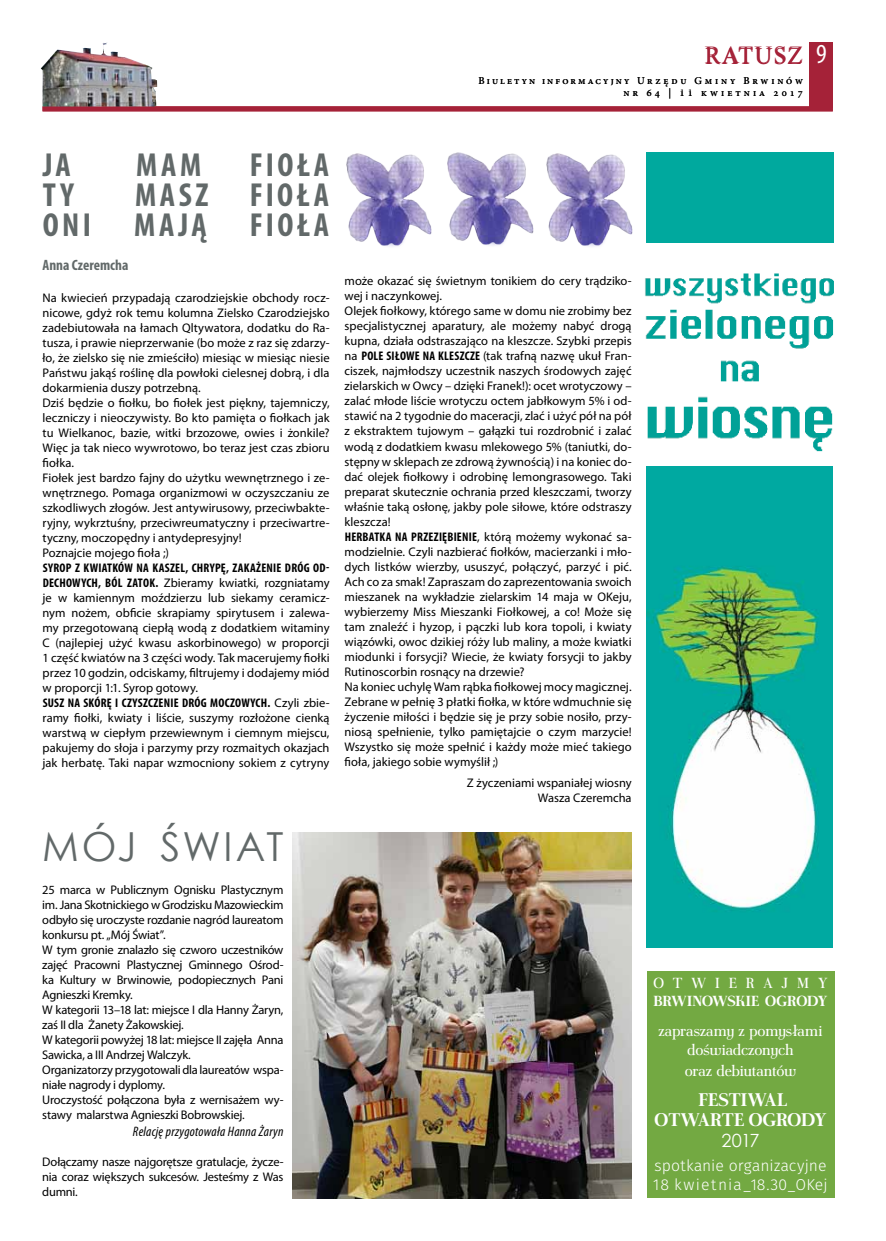
<style>
.page{position:relative;width:886px;height:1241px;background:#fff}
.page>*{position:absolute;margin:0;border:0;box-sizing:border-box;transform-origin:0 0}
.t1{font:40px "Century Gothic";letter-spacing:.06em;color:#626969}
.t2{font:700 condensed 33.38px "Myriad Pro";letter-spacing:.11em;color:#626969}
.t3{font:24.38px "Times New Roman";letter-spacing:.05em;color:#a52238}
.t4{font:24.38px "Minion Pro";color:#a52238}
.t5{font:700 18.25px/20.2px "Ant Polt";letter-spacing:.005em;color:#fff;text-align:center}
.t6{font:18.25px "Century Gothic";color:#fff}
.t7{font:15.75px/18.9px "Ant Polt";letter-spacing:-.01em;color:#fff;text-align:center}
.t8{font:15.75px/18.9px "Fira Sans OT Light";letter-spacing:.01em;color:#fff}
.t9{font:700 condensed 15px "Myriad Pro";color:#626969}
.t10{font:700 14.5px "Ant Polt";letter-spacing:-.005em;color:#fff}
.t11{font:14.5px "Ant Polt";letter-spacing:.61em;color:#fff}
.t12{font:italic condensed 13.75px "Myriad Pro";letter-spacing:.02em;color:#000}
.t13{font:12.5px/15px "Myriad Pro";color:#000}
.t14{font:12.5px/15px "Myriad Pro";letter-spacing:-.02em;color:#000}
.t15{font:10.5px/12.6px "Minion Pro";letter-spacing:.27em;color:#000;text-align:right}
.s1{font-family:"Myriad Pro";font-stretch:condensed;font-size:27.5px;color:#fff}
.s2{font-weight:700;font-stretch:condensed}
</style>
<div class="page">
<div style="left:810px;top:43px;width:23px;height:65px;background:#a52238"></div>
<div style="left:43px;top:106px;width:790px;height:5px;background:#a52238"></div>
<img style="left:41px;top:48px;width:116px;height:58px">
<img style="left:645px;top:273px;width:189px;height:179px">
<img style="left:292px;top:832px;width:339px;height:366px">
<img style="left:647px;top:467px;width:186px;height:480px">
<div style="left:647px;top:153px;width:186px;height:90px;background:#00a99e"></div>
<div style="left:646px;top:970px;width:188px;height:227px;background:#73a942"></div>
<img style="left:346px;top:153px;width:86px;height:94px">
<img style="left:447px;top:152px;width:87px;height:94px">
<img style="left:546px;top:153px;width:87px;height:94px">
<h3 class="t3" style="left:705px;top:38px;width:123px">RATUSZ <span class="s1">9</span></h3>
<p class="t15" style="left:478px;top:74px;width:326px">Biuletyn informacyjny Urzędu Gminy Brwinów nr 64 | 11 kwietnia 2017</p>
<h3 class="t4" style="left:705px;top:39px;width:18px">ratu</h3>
<h3 class="t4" style="left:774px;top:39px;width:29px">sz</h3>
<h2 class="t2" style="left:43px;top:144px;width:30px">JA</h2>
<h2 class="t2" style="left:136px;top:144px;width:67px">MAM</h2>
<h2 class="t2" style="left:250px;top:144px;width:81px">FIOŁA</h2>
<h2 class="t2" style="left:43px;top:174px;width:33px">TY</h2>
<h2 class="t2" style="left:135px;top:174px;width:196px">MASZ FIOŁA</h2>
<h2 class="t2" style="left:43px;top:204px;width:50px">ONI</h2>
<h2 class="t2" style="left:134px;top:204px;width:74px">MAJĄ</h2>
<h2 class="t2" style="left:250px;top:204px;width:81px">FIOŁA</h2>
<p class="t9" style="left:43px;top:255px;width:87px">Anna Czeremcha</p>
<p class="t13" style="left:43px;top:289px;width:289px">Na kwiecień przypadają czarodziejskie obchody rocz&shy;nicowe, gdyż rok temu kolumna Zielsko Czarodziejsko zadebiutowała na łamach Qltywatora, dodatku do Ra&shy;tusza, i prawie nieprzerwanie (bo może z raz się zdarzy&shy;ło, że zielsko się nie zmieściło) miesiąc w miesiąc niesie Państwu jakąś roślinę dla powłoki cielesnej dobrą, i dla dokarmienia duszy potrzebną.<br>Dziś będzie o fiołku, bo fiołek jest piękny, tajemniczy, leczniczy i nieoczywisty. Bo kto pamięta o fiołkach jak tu Wielkanoc, bazie, witki brzozowe, owies i żonkile?<br>Więc ja tak nieco wywrotowo, bo teraz jest czas zbioru fiołka.<br>Fiołek jest bardzo fajny do użytku wewnętrznego i ze&shy;wnętrznego. Pomaga organizmowi w oczyszczaniu ze szkodliwych złogów. Jest antywirusowy, przeciwbakte&shy;ryjny, wykrztuśny, przeciwreumatyczny i przeciwartre&shy;tyczny, moczopędny i antydepresyjny!<br>Poznajcie mojego fioła ;)</p>
<p class="t13" style="left:43px;top:559px;width:289px"><span class="s2">SYROP Z KWIATKÓW NA KASZEL, CHRYPĘ, ZAKAŻENIE DRÓG OD-DECHOWYCH, BÓL ZATOK.</span> Zbieramy kwiatki, rozgniatamy je w kamiennym moździerzu lub siekamy ceramicz&shy;nym nożem, obficie skrapiamy spirytusem i zalewa&shy;my przegotowaną ciepłą wodą z dodatkiem witaminy C (najlepiej użyć kwasu askorbinowego) w proporcji 1 część kwiatów na 3 części wody. Tak macerujemy fiołki przez 10 godzin, odciskamy, filtrujemy i dodajemy miód w proporcji 1:1. Syrop gotowy.<br><span class="s2">SUSZ NA SKÓRĘ I CZYSZCZENIE DRÓG MOCZOWYCH.</span> Czyli zbie&shy;ramy fiołki, kwiaty i liście, suszymy rozłożone cienką warstwą w ciepłym przewiewnym i ciemnym miejscu, pakujemy do słoja i parzymy przy rozmaitych okazjach jak herbatę. Taki napar wzmocniony sokiem z cytryny</p>
<h1 class="t1" style="left:42px;top:818px;width:243px">MÓJ ŚWIAT</h1>
<p class="t14" style="left:42px;top:882px;width:243px">25 marca w Publicznym Ognisku Plastycznym im. Jana Skotnickiego w Grodzisku Mazowieckim odbyło się uroczyste rozdanie nagród laureatom konkursu pt. „Mój Świat”.<br>W tym gronie znalazło się czworo uczestników zajęć Pracowni Plastycznej Gminnego Ośrod&shy;ka Kultury w Brwinowie, podopiecznych Pani Agnieszki Kremky.<br>W kategorii 13–18 lat: miejsce I dla Hanny Żaryn, zaś II dla Żanety Żakowskiej.<br>W kategorii powyżej 18 lat: miejsce II zajęła Anna Sawicka, a III Andrzej Walczyk.<br>Organizatorzy przygotowali dla laureatów wspa&shy;niałe nagrody i dyplomy.<br>Uroczystość połączona była z wernisażem wy&shy;stawy malarstwa Agnieszki Bobrowskiej.</p>
<p class="t12" style="left:133px;top:1122px;width:152px">Relację przygotowała Hanna Żaryn</p>
<p class="t13" style="left:42px;top:1153px;width:243px;text-align:justify">Dołączamy nasze najgorętsze gratulacje, życze&shy;nia coraz większych sukcesów. Jesteśmy z Was dumni.</p>
<p class="t13" style="left:345px;top:273px;width:289px">może okazać się świetnym tonikiem do cery trądziko&shy;wej i naczynkowej.<br>Olejek fiołkowy, którego same w domu nie zrobimy bez specjalistycznej aparatury, ale możemy nabyć drogą kupna, działa odstraszająco na kleszcze. Szybki przepis na <span class="s2">POLE SIŁOWE NA KLESZCZE</span> (tak trafną nazwę ukuł Fran&shy;ciszek, najmłodszy uczestnik naszych środowych zajęć zielarskich w Owcy – dzięki Franek!): ocet wrotyczowy – zalać młode liście wrotyczu octem jabłkowym 5% i od&shy;stawić na 2 tygodnie do maceracji, zlać i użyć pół na pół z ekstraktem tujowym – gałązki tui rozdrobnić i zalać wodą z dodatkiem kwasu mlekowego 5% (taniutki, do&shy;stępny w sklepach ze zdrową żywnością) i na koniec do&shy;dać olejek fiołkowy i odrobinę lemongrasowego. Taki preparat skutecznie ochrania przed kleszczami, tworzy właśnie taką osłonę, jakby pole siłowe, które odstraszy kleszcza!<br><span class="s2">HERBATKA NA PRZEZIĘBIENIE</span>, którą możemy wykonać sa&shy;modzielnie. Czyli nazbierać fiołków, macierzanki i mło&shy;dych listków wierzby, ususzyć, połączyć, parzyć i pić.<br>Ach co za smak! Zapraszam do zaprezentowania swoich mieszanek na wykładzie zielarskim 14 maja w OKeju, wybierzemy Miss Mieszanki Fiołkowej, a co! Może się tam znaleźć i hyzop, i pączki lub kora topoli, i kwiaty wiązówki, owoc dzikiej róży lub maliny, a może kwiatki miodunki i forsycji? Wiecie, że kwiaty forsycji to jakby Rutinoscorbin rosnący na drzewie?<br>Na koniec uchylę Wam rąbka fiołkowej mocy magicznej.<br>Zebrane w pełnię 3 płatki fiołka, w które wdmuchnie się życzenie miłości i będzie się je przy sobie nosiło, przy&shy;niosą spełnienie, tylko pamiętajcie o czym marzycie!<br>Wszystko się może spełnić i każdy może mieć takiego fioła, jakiego sobie wymyślił ;)</p>
<p class="t13" style="left:467px;top:775px;width:166px;text-align:right">Z życzeniami wspaniałej wiosny<br>Wasza Czeremcha</p>
<p class="t11" style="left:653px;top:972px;width:175px">OTWIERAJMY</p>
<p class="t10" style="left:653px;top:990px;width:175px">BRWINOWSKIE OGRODY</p>
<p class="t7" style="left:658px;top:1020px;width:165px">zapraszamy z pomysłami doświadczonych</p>
<p class="t7" style="left:685px;top:1059px;width:113px">oraz debiutantów</p>
<h3 class="t5" style="left:655px;top:1088px;width:173px">FESTIWAL<br>OTWARTE OGRODY</h3>
<h3 class="t6" style="left:721px;top:1126px;width:39px">2017</h3>
<p class="t8" style="left:653px;top:1156px;width:176px">spotkanie organizacyjne<br>18 kwietnia_18.30_OKej</p>
</div>
